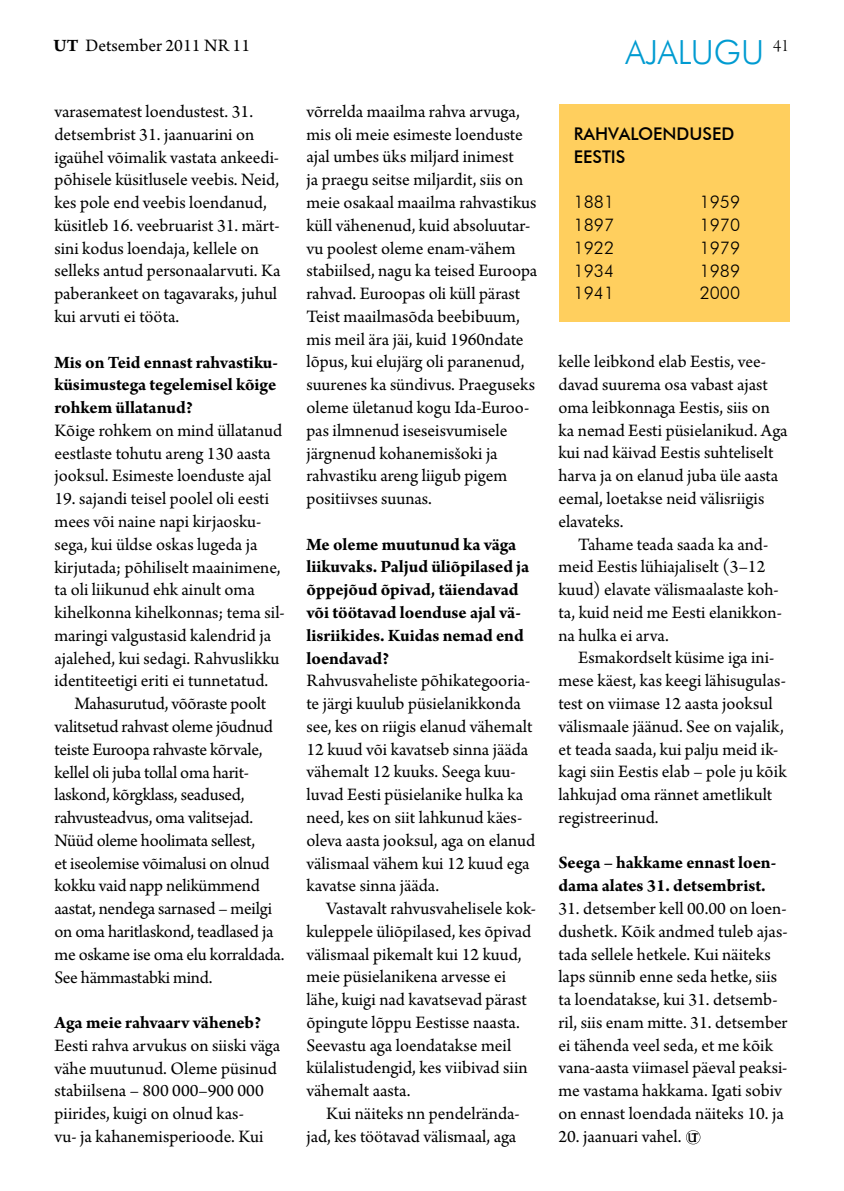
<style>
.page{position:relative;width:844px;height:1191px;background:#fff}
.page>*{position:absolute;margin:0;border:0;box-sizing:border-box;transform-origin:0 0}
.t1{font:300 33.25px "Futura BT";color:#009bd1}
.t2{font:18.38px/22.8px "Arno Pro";letter-spacing:-.005em;color:#000}
.t3{font:700 18.38px/22.8px "Arno Pro";letter-spacing:-.005em;color:#000}
.t4{font:18.38px "Arno Pro Light Display";color:#000}
.t5{font:300 17.5px/22.8px "Futura BT";color:#000;text-align:justify}
.t6{font:500 17.5px/22.8px "Futura BT";color:#000}
.s1{font-weight:700}
.s2{font-family:"Friz Quadrata Std";font-size:13.12px}
</style>
<div class="page">
<svg style="left:686px;top:1130px;width:14px;height:14px"></svg>
<div style="left:558px;top:104px;width:231px;height:218px;background:#ffcf5e"></div>
<p class="t2" style="left:53px;top:35px;width:198px"><span class="s1">UT</span> Detsember 2011 nr 11</p>
<p class="t4" style="left:772px;top:36px;width:18px">41</p>
<h1 class="t1" style="left:625px;top:32px;width:54px">AJALUGU</h1>
<p class="t2" style="left:54px;top:101px;width:228px">varasematest loendustest. 31. detsembrist 31. jaanuarini on igaühel võimalik vastata ankeedi&shy;põhisele küsitlusele veebis. Neid, kes pole end veebis loendanud, küsitleb 16. veebruarist 31. märt&shy;sini kodus loendaja, kellele on selleks antud personaalarvuti. Ka paberankeet on tagavaraks, juhul kui arvuti ei tööta.</p>
<p class="t3" style="left:54px;top:351px;width:225px;text-align:justify">Mis on Teid ennast rahvastiku&shy;küsimustega tegelemisel kõige rohkem üllatanud?</p>
<p class="t2" style="left:54px;top:420px;width:229px">Kõige rohkem on mind üllatanud eestlaste tohutu areng 130 aasta jooksul. Esimeste loenduste ajal</p>
<p class="t2" style="left:54px;top:488px;width:216px">19. sajandi teisel poolel oli eesti</p>
<p class="t2" style="left:54px;top:511px;width:208px">mees või naine napi kirjaosku-</p>
<p class="t2" style="left:54px;top:534px;width:204px">sega, kui üldse oskas lugeda ja</p>
<p class="t2" style="left:54px;top:556px;width:228px">kirjutada; põhiliselt maainimene,</p>
<p class="t2" style="left:54px;top:579px;width:202px">ta oli liikunud ehk ainult oma</p>
<p class="t2" style="left:54px;top:602px;width:232px">kihelkonna kihelkonnas; tema sil-</p>
<p class="t2" style="left:54px;top:625px;width:218px">maringi valgustasid kalendrid ja</p>
<p class="t2" style="left:54px;top:647px;width:226px">ajalehed, kui sedagi. Rahvuslikku</p>
<p class="t2" style="left:54px;top:670px;width:215px">identiteetigi eriti ei tunnetatud.</p>
<p class="t2" style="left:74px;top:693px;width:193px">Mahasurutud, võõraste poolt</p>
<p class="t2" style="left:54px;top:716px;width:220px">valitsetud rahvast oleme jõudnud</p>
<p class="t2" style="left:54px;top:739px;width:209px">teiste Euroopa rahvaste kõrvale,</p>
<p class="t2" style="left:54px;top:761px;width:196px">kellel oli juba tollal oma harit-</p>
<p class="t2" style="left:54px;top:784px;width:191px">laskond, kõrgklass, seadused,</p>
<p class="t2" style="left:54px;top:807px;width:200px">rahvusteadvus, oma valitsejad.</p>
<p class="t2" style="left:54px;top:830px;width:202px">Nüüd oleme hoolimata sellest,</p>
<p class="t2" style="left:54px;top:852px;width:216px">et iseolemise võimalusi on olnud</p>
<p class="t2" style="left:54px;top:875px;width:207px">kokku vaid napp nelikümmend</p>
<p class="t2" style="left:54px;top:898px;width:219px">aastat, nendega sarnased – meilgi</p>
<p class="t2" style="left:54px;top:921px;width:220px">on oma haritlaskond, teadlased ja</p>
<p class="t2" style="left:54px;top:943px;width:231px">me oskame ise oma elu korraldada.</p>
<p class="t2" style="left:54px;top:966px;width:159px">See hämmastabki mind.</p>
<p class="t3" style="left:54px;top:1012px;width:208px">Aga meie rahvaarv väheneb?</p>
<p class="t2" style="left:54px;top:1035px;width:227px">Eesti rahva arvukus on siiski väga vähe muutunud. Oleme püsinud stabiilsena – 800 000–900 000 piirides, kuigi on olnud kas-<br>vu- ja kahanemisperioode. Kui</p>
<p class="t2" style="left:306px;top:101px;width:232px">võrrelda maailma rahva arvuga, mis oli meie esimeste loenduste ajal umbes üks miljard inimest<br>ja praegu seitse miljardit, siis on meie osakaal maailma rahvastikus küll vähenenud, kuid absoluutar&shy;vu poolest oleme enam-vähem stabiilsed, nagu ka teised Euroopa rahvad. Euroopas oli küll pärast<br>Teist maailmasõda beebibuum, mis meil ära jäi, kuid 1960ndate lõpus, kui elujärg oli paranenud, suurenes ka sündivus. Praeguseks oleme ületanud kogu Ida-Euroo&shy;pas ilmnenud iseseisvumisele järgnenud kohanemisšoki ja rahvastiku areng liigub pigem positiivses suunas.</p>
<p class="t3" style="left:306px;top:533px;width:224px">Me oleme muutunud ka väga liikuvaks. Paljud üliõpilased ja õppejõud õpivad, täiendavad või töötavad loenduse ajal vä&shy;lisriikides. Kuidas nemad end loendavad?</p>
<p class="t2" style="left:306px;top:670px;width:230px">Rahvusvaheliste põhikategooria&shy;te järgi kuulub püsielanikkonda see, kes on riigis elanud vähemalt<br>12 kuud või kavatseb sinna jääda vähemalt 12 kuuks. Seega kuu&shy;luvad Eesti püsielanike hulka ka need, kes on siit lahkunud käes&shy;oleva aasta jooksul, aga on elanud välismaal vähem kui 12 kuud ega kavatse sinna jääda.</p>
<p class="t2" style="left:306px;top:898px;width:231px;text-indent:20px">Vastavalt rahvusvahelisele kok&shy;kuleppele üliõpilased, kes õpivad välismaal pikemalt kui 12 kuud, meie püsielanikena arvesse ei lähe, kuigi nad kavatsevad pärast õpingute lõppu Eestisse naasta.<br>Seevastu aga loendatakse meil külalistudengid, kes viibivad siin vähemalt aasta.</p>
<p class="t2" style="left:306px;top:1103px;width:215px;text-align:right">Kui näiteks nn pendelrända&shy;jad, kes töötavad välismaal, aga</p>
<p class="t6" style="left:573px;top:122px;width:159px">RAHVALOENDUSED<br>EESTIS</p>
<p class="t5" style="left:573px;top:190px;width:42px">1881<br>1897<br>1922<br>1934<br>1941</p>
<p class="t5" style="left:699px;top:190px;width:42px">1959<br>1970<br>1979<br>1989<br>2000</p>
<p class="t2" style="left:558px;top:351px;width:231px">kelle leibkond elab Eestis, vee&shy;davad suurema osa vabast ajast oma leibkonnaga Eestis, siis on ka nemad Eesti püsielanikud. Aga kui nad käivad Eestis suhteliselt harva ja on elanud juba üle aasta eemal, loetakse neid välisriigis elavateks.</p>
<p class="t2" style="left:558px;top:533px;width:225px;text-indent:20px">Tahame teada saada ka and&shy;meid Eestis lühiajaliselt (3–12 kuud) elavate välismaalaste koh&shy;ta, kuid neid me Eesti elanikkon&shy;na hulka ei arva.</p>
<p class="t2" style="left:558px;top:647px;width:229px;text-indent:20px">Esmakordselt küsime iga ini&shy;mese käest, kas keegi lähisugulas&shy;test on viimase 12 aasta jooksul välismaale jäänud. See on vajalik, et teada saada, kui palju meid ik&shy;kagi siin Eestis elab – pole ju kõik lahkujad oma rännet ametlikult registreerinud.</p>
<p class="t3" style="left:558px;top:852px;width:219px">Seega – hakkame ennast loen&shy;dama alates 31. detsembrist.</p>
<p class="t2" style="left:558px;top:898px;width:231px">31. detsember kell 00.00 on loen&shy;dushetk. Kõik andmed tuleb ajas&shy;tada sellele hetkele. Kui näiteks laps sünnib enne seda hetke, siis ta loendatakse, kui 31. detsemb&shy;ril, siis enam mitte. 31. detsember ei tähenda veel seda, et me kõik vana-aasta viimasel päeval peaksi&shy;me vastama hakkama. Igati sobiv on ennast loendada näiteks 10. ja</p>
<p class="t2" style="left:558px;top:1125px;width:141px">20. jaanuari vahel. <span class="s2">UT</span></p>
</div>
